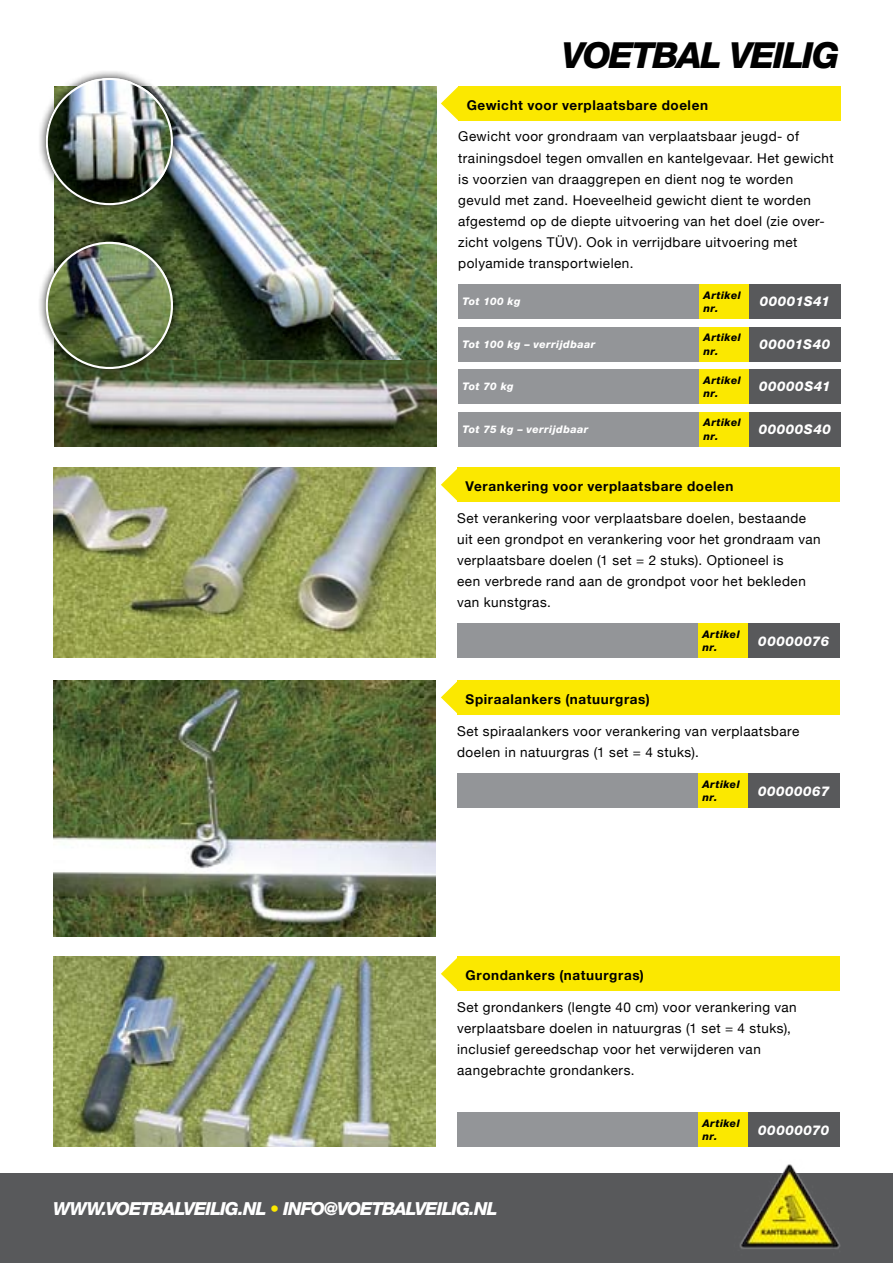
<style>
.page{position:relative;width:893px;height:1263px;background:#fff}
.page>*{position:absolute;margin:0;border:0;box-sizing:border-box;transform-origin:0 0}
.t1{font:italic 800 36px "Helvetica Neue LT Pro";letter-spacing:-.05em;color:#000}
.t2{font:italic 800 18px "Helvetica Neue LT Pro";letter-spacing:-.045em;color:#fff}
.t3{font:13.5px/21px "Helvetica Neue";letter-spacing:.035em;color:#000}
.t4{font:700 13.5px "Helvetica Neue";letter-spacing:.045em;color:#000}
.t5{font:italic 800 13.5px "Helvetica Neue LT Pro";letter-spacing:.04em;color:#fff}
.t6{font:italic 800 13.5px "Helvetica Neue LT Pro";letter-spacing:.02em;color:#fff}
.t7{font:italic 800 10.5px/13.5px "Helvetica Neue LT Pro";letter-spacing:.035em;color:#000}
.t8{font:italic 800 10.5px "Helvetica Neue LT Pro";letter-spacing:.02em;color:#fff}
.s1{color:#fbe800}
</style>
<div class="page">
<div style="left:0;top:1174px;width:893px;height:89px;background:#58595b"></div>
<img style="left:54px;top:86px;width:383px;height:360px">
<div style="left:458px;top:86px;width:383px;height:34px;background:#fbe800"></div>
<div style="left:749px;top:284px;width:92px;height:34px;background:#58595b"></div>
<div style="left:458px;top:284px;width:241px;height:34px;background:#939598"></div>
<div style="left:699px;top:284px;width:50px;height:34px;background:#fbe800"></div>
<div style="left:749px;top:370px;width:92px;height:34px;background:#58595b"></div>
<div style="left:458px;top:370px;width:241px;height:34px;background:#939598"></div>
<div style="left:699px;top:370px;width:50px;height:34px;background:#fbe800"></div>
<div style="left:749px;top:327px;width:92px;height:34px;background:#58595b"></div>
<div style="left:458px;top:327px;width:241px;height:34px;background:#939598"></div>
<div style="left:699px;top:327px;width:50px;height:34px;background:#fbe800"></div>
<div style="left:749px;top:412px;width:92px;height:34px;background:#58595b"></div>
<div style="left:458px;top:412px;width:241px;height:34px;background:#939598"></div>
<div style="left:699px;top:412px;width:50px;height:34px;background:#fbe800"></div>
<div style="left:38px;top:70px;width:143px;height:143px;background:#000;opacity:.75"></div>
<img style="left:46px;top:78px;width:127px;height:127px;border-radius:64px">
<div style="left:38px;top:234px;width:143px;height:143px;background:#000;opacity:.75"></div>
<img style="left:46px;top:242px;width:127px;height:127px;border-radius:64px">
<img style="left:732px;top:1164px;width:115px;height:85px">
<img style="left:53px;top:680px;width:383px;height:256px">
<img style="left:53px;top:957px;width:383px;height:190px">
<img style="left:53px;top:468px;width:383px;height:190px">
<div style="left:457px;top:957px;width:383px;height:34px;background:#fbe800"></div>
<div style="left:457px;top:468px;width:383px;height:34px;background:#fbe800"></div>
<div style="left:457px;top:680px;width:383px;height:34px;background:#fbe800"></div>
<div style="left:748px;top:624px;width:92px;height:34px;background:#58595b"></div>
<div style="left:457px;top:624px;width:241px;height:34px;background:#939598"></div>
<div style="left:698px;top:624px;width:50px;height:34px;background:#fbe800"></div>
<div style="left:748px;top:774px;width:92px;height:34px;background:#58595b"></div>
<div style="left:457px;top:774px;width:241px;height:34px;background:#939598"></div>
<div style="left:698px;top:774px;width:50px;height:34px;background:#fbe800"></div>
<div style="left:748px;top:1113px;width:92px;height:34px;background:#58595b"></div>
<div style="left:457px;top:1113px;width:241px;height:34px;background:#939598"></div>
<div style="left:698px;top:1113px;width:50px;height:34px;background:#fbe800"></div>
<svg style="left:441px;top:86px;width:17px;height:34px"></svg>
<svg style="left:441px;top:469px;width:16px;height:32px"></svg>
<svg style="left:441px;top:681px;width:16px;height:32px"></svg>
<svg style="left:441px;top:958px;width:16px;height:32px"></svg>
<h1 class="t1" style="left:562px;top:34px;width:208px">Voetbal VEILIG</h1>
<p class="t4" style="left:467px;top:95px;width:243px">Gewicht voor verplaatsbare doelen</p>
<p class="t3" style="left:458px;top:127px;width:377px">Gewicht voor grondraam van verplaatsbaar jeugd- of trainingsdoel tegen omvallen en kantelgevaar. Het gewicht is voorzien van draaggrepen en dient nog te worden gevuld met zand. Hoeveelheid gewicht dient te worden afgestemd op de diepte uitvoering van het doel (zie over&shy;zicht volgens TÜV). Ook in verrijdbare uitvoering met polyamide transportwielen.</p>
<p class="t8" style="left:462px;top:295px;width:60px">Tot 100 kg</p>
<p class="t6" style="left:760px;top:293px;width:72px">00001S41</p>
<p class="t7" style="left:703px;top:288px;width:39px">Artikel nr.</p>
<p class="t7" style="left:703px;top:330px;width:39px">Artikel nr.</p>
<p class="t8" style="left:462px;top:338px;width:135px">Tot 100 kg – verrijdbaar</p>
<p class="t5" style="left:759px;top:336px;width:72px">00001S40</p>
<p class="t7" style="left:703px;top:373px;width:39px">Artikel nr.</p>
<p class="t8" style="left:462px;top:380px;width:53px">Tot 70 kg</p>
<p class="t5" style="left:759px;top:378px;width:73px">00000S41</p>
<p class="t7" style="left:703px;top:415px;width:39px">Artikel nr.</p>
<p class="t8" style="left:462px;top:423px;width:128px">Tot 75 kg – verrijdbaar</p>
<p class="t5" style="left:759px;top:421px;width:74px">00000S40</p>
<p class="t4" style="left:466px;top:476px;width:269px">Verankering voor verplaatsbare doelen</p>
<p class="t3" style="left:457px;top:509px;width:365px">Set verankering voor verplaatsbare doelen, bestaande uit een grondpot en verankering voor het grondraam van verplaatsbare doelen (1 set = 2 stuks). Optioneel is<br>een verbrede rand aan de grondpot voor het bekleden van kunstgras.</p>
<p class="t4" style="left:466px;top:689px;width:186px">Spiraalankers (natuurgras)</p>
<p class="t7" style="left:702px;top:627px;width:39px">Artikel nr.</p>
<p class="t5" style="left:758px;top:633px;width:72px">00000076</p>
<p class="t3" style="left:457px;top:721px;width:344px">Set spiraalankers voor verankering van verplaatsbare doelen in natuurgras (1 set = 4 stuks).</p>
<p class="t7" style="left:702px;top:777px;width:39px">Artikel nr.</p>
<p class="t5" style="left:758px;top:783px;width:73px">00000067</p>
<p class="t4" style="left:466px;top:965px;width:180px">Grondankers (natuurgras)</p>
<p class="t3" style="left:457px;top:998px;width:341px">Set grondankers (lengte 40 cm) voor verankering van verplaatsbare doelen in natuurgras (1 set = 4 stuks), inclusief gereedschap voor het verwijderen van aangebrachte grondankers.</p>
<h2 class="t2" style="left:53px;top:1198px;width:446px">www.voetbalveilig.nl <span class="s1">•</span> info@voetbalveilig.nl</h2>
<p class="t7" style="left:702px;top:1116px;width:39px">Artikel nr.</p>
<p class="t5" style="left:758px;top:1122px;width:72px">00000070</p>
</div>
